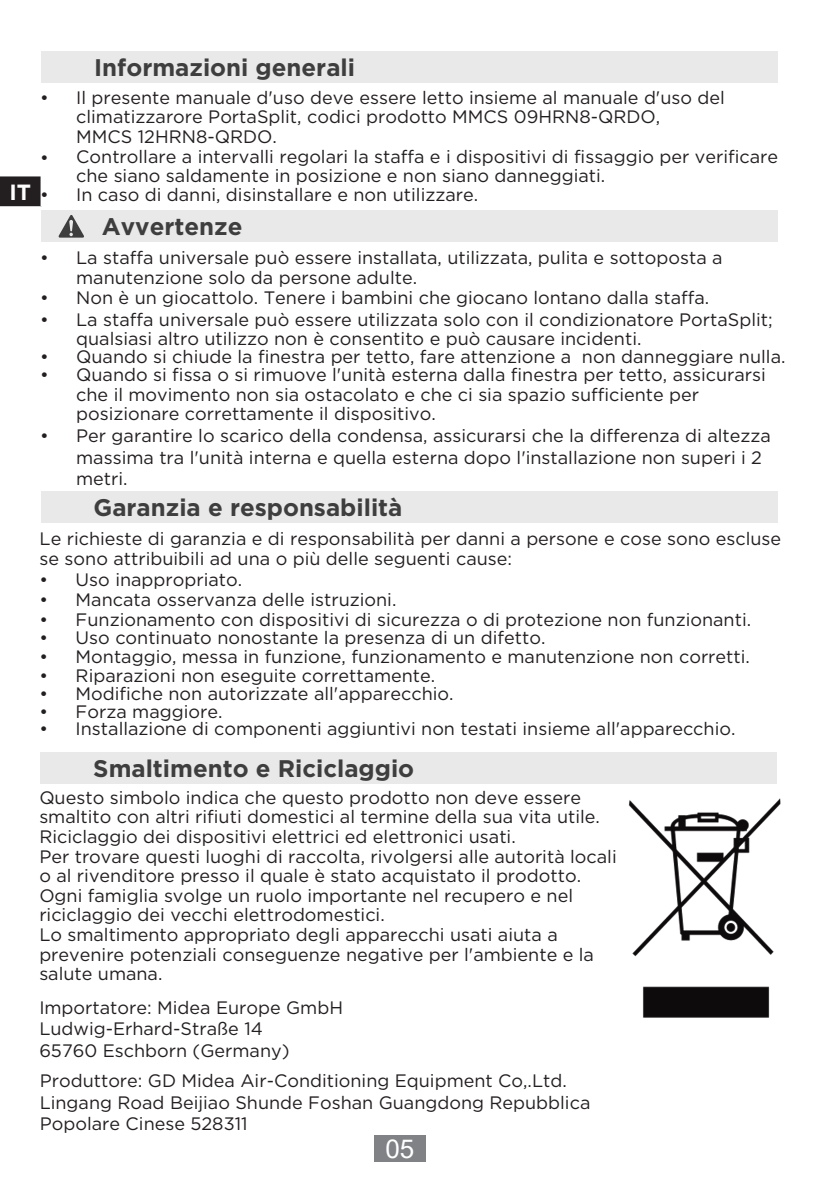
<style>
.page{position:relative;width:823px;height:1191px;background:#fff}
.page>*{position:absolute;margin:0;border:0;box-sizing:border-box;transform-origin:0 0}
.t1{font:26px "Arial";color:#fff}
.t2{font:700 24px "Gotham";color:#3e3e3f}
.t3{font:700 22px "Gotham";color:#fff}
.t4{font:18px/19.6px "Gotham";color:#231f20}
</style>
<div class="page">
<svg style="left:0;top:176px;width:41px;height:30px"></svg>
<div style="left:42px;top:210px;width:735px;height:31px;background:#eae9e9"></div>
<div style="left:41px;top:51px;width:736px;height:32px;background:#eae9e9"></div>
<svg style="left:59px;top:215px;width:25px;height:23px"></svg>
<div style="left:41px;top:491px;width:735px;height:32px;background:#eae9e9"></div>
<div style="left:41px;top:752px;width:735px;height:31px;background:#eae9e9"></div>
<img style="left:608px;top:782px;width:173px;height:236px">
<div style="left:373px;top:1135px;width:52px;height:27px;background:#808285"></div>
<p class="t3" style="left:9px;top:177px;width:23px">IT</p>
<h2 class="t2" style="left:94px;top:51px;width:262px">Informazioni generali</h2>
<p class="t4" style="left:76px;top:87px;width:703px;text-indent:-36px">• Il presente manuale d'uso deve essere letto insieme al manuale d'uso del climatizzarore PortaSplit, codici prodotto MMCS 09HRN8-QRDO,<br>MMCS 12HRN8-QRDO.<br>Controllare a intervalli regolari la staffa e i dispositivi di fissaggio per verificare che siano saldamente in posizione e non siano danneggiati.<br>In caso di danni, disinstallare e non utilizzare.</p>
<p class="t4" style="left:40px;top:138px;width:10px;line-height:37.6px">• •</p>
<h2 class="t2" style="left:102px;top:210px;width:142px">Avvertenze</h2>
<p class="t4" style="left:76px;top:248px;width:647px;text-indent:-36px">• La staffa universale può essere installata, utilizzata, pulita e sottoposta a manutenzione solo da persone adulte.</p>
<p class="t4" style="left:40px;top:287px;width:670px">• Non è un giocattolo. Tenere i bambini che giocano lontano dalla staffa.</p>
<p class="t4" style="left:76px;top:309px;width:697px;text-indent:-36px">• La staffa universale può essere utilizzata solo con il condizionatore PortaSplit; qualsiasi altro utilizzo non è consentito e può causare incidenti.</p>
<p class="t4" style="left:40px;top:347px;width:746px">• Quando si chiude la finestra per tetto, fare attenzione a non danneggiare nulla.</p>
<p class="t4" style="left:40px;top:365px;width:726px">• Quando si fissa o si rimuove l'unità esterna dalla finestra per tetto, assicurarsi</p>
<p class="t4" style="left:76px;top:384px;width:624px">che il movimento non sia ostacolato e che ci sia spazio sufficiente per posizionare correttamente il dispositivo.</p>
<p class="t4" style="left:76px;top:424px;width:695px;line-height:21.6px;text-indent:-36px">• Per garantire lo scarico della condensa, assicurarsi che la differenza di altezza massima tra l'unità interna e quella esterna dopo l'installazione non superi i 2 metri.</p>
<h2 class="t2" style="left:93px;top:491px;width:310px">Garanzia e responsabilità</h2>
<p class="t4" style="left:40px;top:528px;width:742px">Le richieste di garanzia e di responsabilità per danni a persone e cose sono escluse se sono attribuibili ad una o più delle seguenti cause:</p>
<p class="t4" style="left:40px;top:570px;width:204px">• Uso inappropriato.</p>
<p class="t4" style="left:40px;top:589px;width:358px">• Mancata osservanza delle istruzioni.</p>
<p class="t4" style="left:40px;top:609px;width:712px">• Funzionamento con dispositivi di sicurezza o di protezione non funzionanti.</p>
<p class="t4" style="left:40px;top:627px;width:507px">• Uso continuato nonostante la presenza di un difetto.</p>
<p class="t4" style="left:40px;top:646px;width:711px">• Montaggio, messa in funzione, funzionamento e manutenzione non corretti.</p>
<p class="t4" style="left:40px;top:665px;width:397px">• Riparazioni non eseguite correttamente.</p>
<p class="t4" style="left:40px;top:683px;width:415px">• Modifiche non autorizzate all'apparecchio.</p>
<p class="t4" style="left:40px;top:701px;width:184px">• Forza maggiore.</p>
<p class="t4" style="left:40px;top:719px;width:697px">• Installazione di componenti aggiuntivi non testati insieme all'apparecchio.</p>
<h2 class="t2" style="left:93px;top:752px;width:322px">Smaltimento e Riciclaggio</h2>
<p class="t4" style="left:39px;top:787px;width:578px">Questo simbolo indica che questo prodotto non deve essere smaltito con altri rifiuti domestici al termine della sua vita utile.<br>Riciclaggio dei dispositivi elettrici ed elettronici usati.<br>Per trovare questi luoghi di raccolta, rivolgersi alle autorità locali o al rivenditore presso il quale è stato acquistato il prodotto.<br>Ogni famiglia svolge un ruolo importante nel recupero e nel riciclaggio dei vecchi elettrodomestici.<br>Lo smaltimento appropriato degli apparecchi usati aiuta a prevenire potenziali conseguenze negative per l'ambiente e la salute umana.</p>
<p class="t4" style="left:39px;top:996px;width:305px;line-height:21.6px">Importatore: Midea Europe GmbH<br>Ludwig-Erhard-Straße 14<br>65760 Eschborn (Germany)</p>
<p class="t4" style="left:40px;top:1069px;width:552px;line-height:21.6px">Produttore: GD Midea Air-Conditioning Equipment Co,.Ltd.<br>Lingang Road Beijiao Shunde Foshan Guangdong Repubblica<br>Popolare Cinese 528311</p>
<h1 class="t1" style="left:385px;top:1130px;width:30px">05</h1>
</div>
